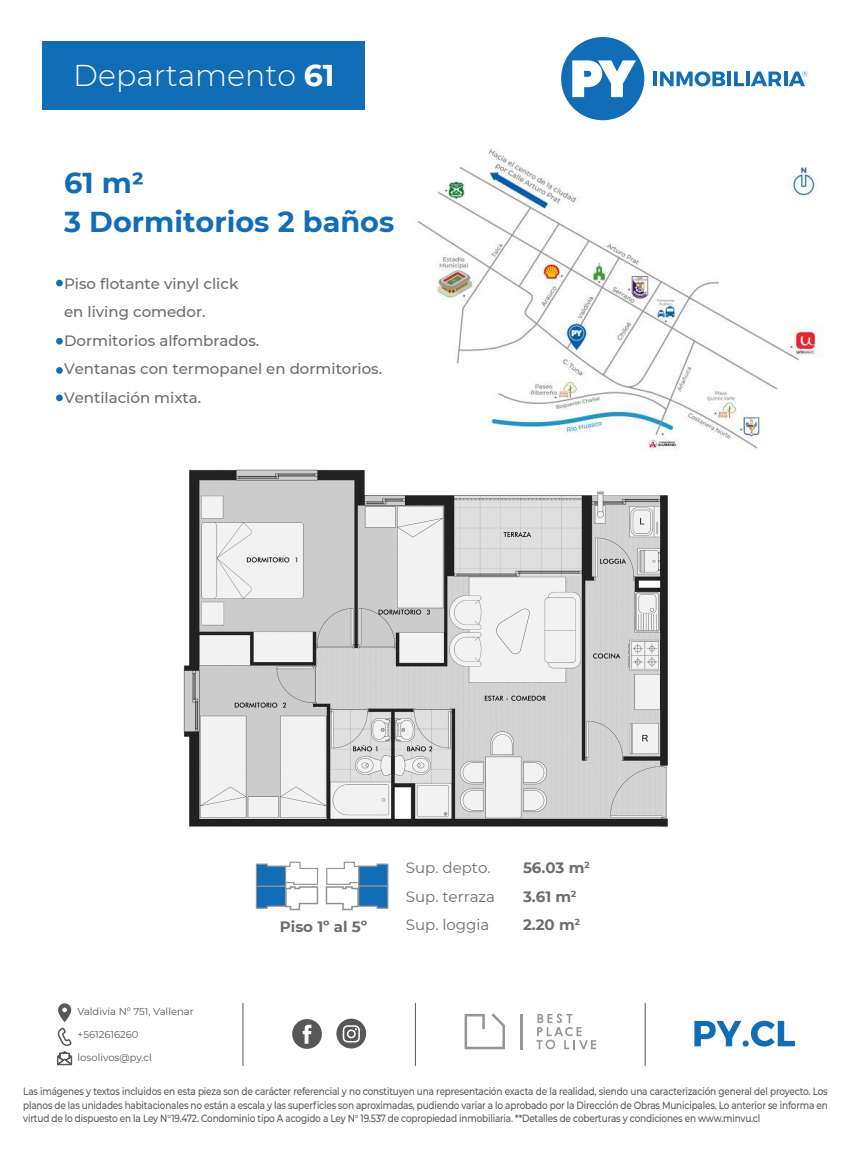
<style>
.page{position:relative;width:851px;height:1149px;background:#fff}
.page>*{position:absolute;margin:0;border:0;box-sizing:border-box;transform-origin:0 0}
.t1{font:300 30px "Montserrat";color:#fff}
.t2{font:700 28.8px/38.2px "Montserrat";color:#126db7}
.t3{font:500 15px/28.5px "Montserrat";color:#6c6d70}
.t4{font:15px "Montserrat";color:#6c6d70}
.t5{font:700 15px "Montserrat";color:#6c6d70}
.t6{font:500 10.5px/13.5px "Montserrat";letter-spacing:-.02em;color:#57585a;text-align:justify;scale:.85 1}
.t7{font:10.05px "Montserrat";color:#57585a}
.s1{font-weight:700}
</style>
<div class="page">
<div style="left:43px;top:41px;width:322px;height:69px;background:#126db7"></div>
<hr style="left:653px;top:72px;width:4px;height:14px;background:#126db7">
<svg style="left:660px;top:71px;width:65px;height:15px"></svg>
<hr style="left:727px;top:72px;width:4px;height:14px;background:#126db7">
<svg style="left:734px;top:72px;width:9px;height:14px"></svg>
<svg style="left:746px;top:72px;width:3px;height:14px"></svg>
<svg style="left:751px;top:72px;width:30px;height:14px"></svg>
<svg style="left:784px;top:72px;width:3px;height:14px"></svg>
<svg style="left:789px;top:71px;width:19px;height:15px"></svg>
<svg style="left:561px;top:37px;width:83px;height:83px"></svg>
<hr style="left:415px;top:1002px;width:1px;height:63px;background:#57585a">
<hr style="left:242px;top:1002px;width:1px;height:63px;background:#57585a">
<hr style="left:644px;top:1002px;width:1px;height:63px;background:#57585a">
<svg style="left:292px;top:1019px;width:30px;height:29px"></svg>
<svg style="left:336px;top:1018px;width:30px;height:30px"></svg>
<hr style="left:520px;top:1013px;width:2px;height:35px;background:#939598">
<svg style="left:464px;top:1013px;width:41px;height:35px"></svg>
<svg style="left:536px;top:1013px;width:60px;height:35px"></svg>
<svg style="left:694px;top:1020px;width:100px;height:26px"></svg>
<svg style="left:57px;top:1003px;width:16px;height:62px"></svg>
<svg style="left:255px;top:861px;width:64px;height:49px"></svg>
<svg style="left:325px;top:861px;width:64px;height:49px"></svg>
<img style="left:183px;top:469px;width:485px;height:358px">
<img style="left:417px;top:148px;width:406px;height:303px">
<div style="left:56px;top:394px;width:7px;height:7px;background:#126db7;border-radius:50%"></div>
<div style="left:56px;top:367px;width:7px;height:6px;background:#126db7;border-radius:50%"></div>
<div style="left:56px;top:338px;width:7px;height:6px;background:#126db7;border-radius:50%"></div>
<div style="left:56px;top:279px;width:7px;height:7px;background:#126db7;border-radius:50%"></div>
<h1 class="t1" style="left:73px;top:55px;width:263px">Departamento <span class="s1">61</span></h1>
<h2 class="t2" style="left:64px;top:162px;width:332px">61 m2<br>3 Dormitorios 2 baños</h2>
<h3 class="t3" style="left:64px;top:268px;width:319px">Piso flotante vinyl click<br>en living comedor.<br>Dormitorios alfombrados.<br>Ventanas con termopanel en dormitorios.<br>Ventilación mixta.</h3>
<p class="t7" style="left:78px;top:1004px;width:118px">Valdivia Nº 751, Vallenar</p>
<p class="t7" style="left:78px;top:1027px;width:62px">+5612616260</p>
<p class="t7" style="left:78px;top:1049px;width:76px">losolivos@py.cl</p>
<h3 class="t5" style="left:280px;top:916px;width:89px">Piso 1º al 5º</h3>
<h3 class="t4" style="left:406px;top:857px;width:86px">Sup. depto.</h3>
<h3 class="t5" style="left:523px;top:857px;width:68px">56.03 m<sup>2</sup></h3>
<h3 class="t4" style="left:406px;top:886px;width:91px">Sup. terraza</h3>
<h3 class="t5" style="left:523px;top:885px;width:55px">3.61 m<sup>2</sup></h3>
<h3 class="t4" style="left:406px;top:914px;width:85px">Sup. loggia</h3>
<h3 class="t5" style="left:523px;top:914px;width:58px">2.20 m<sup>2</sup></h3>
<p class="t6" style="left:23px;top:1083px;width:947px">Las imágenes y textos incluidos en esta pieza son de carácter referencial y no constituyen una representación exacta de la realidad, siendo una caracterización general del proyecto. Los planos de las unidades habitacionales no están a escala y las superficies son aproximadas, pudiendo variar a lo aprobado por la Dirección de Obras Municipales. Lo anterior se informa en virtud de lo dispuesto en la Ley N°19.472. Condominio tipo A acogido a Ley N° 19.537 de copropiedad inmobiliaria. **Detalles de coberturas y condiciones en www.minvu.cl</p>
</div>
